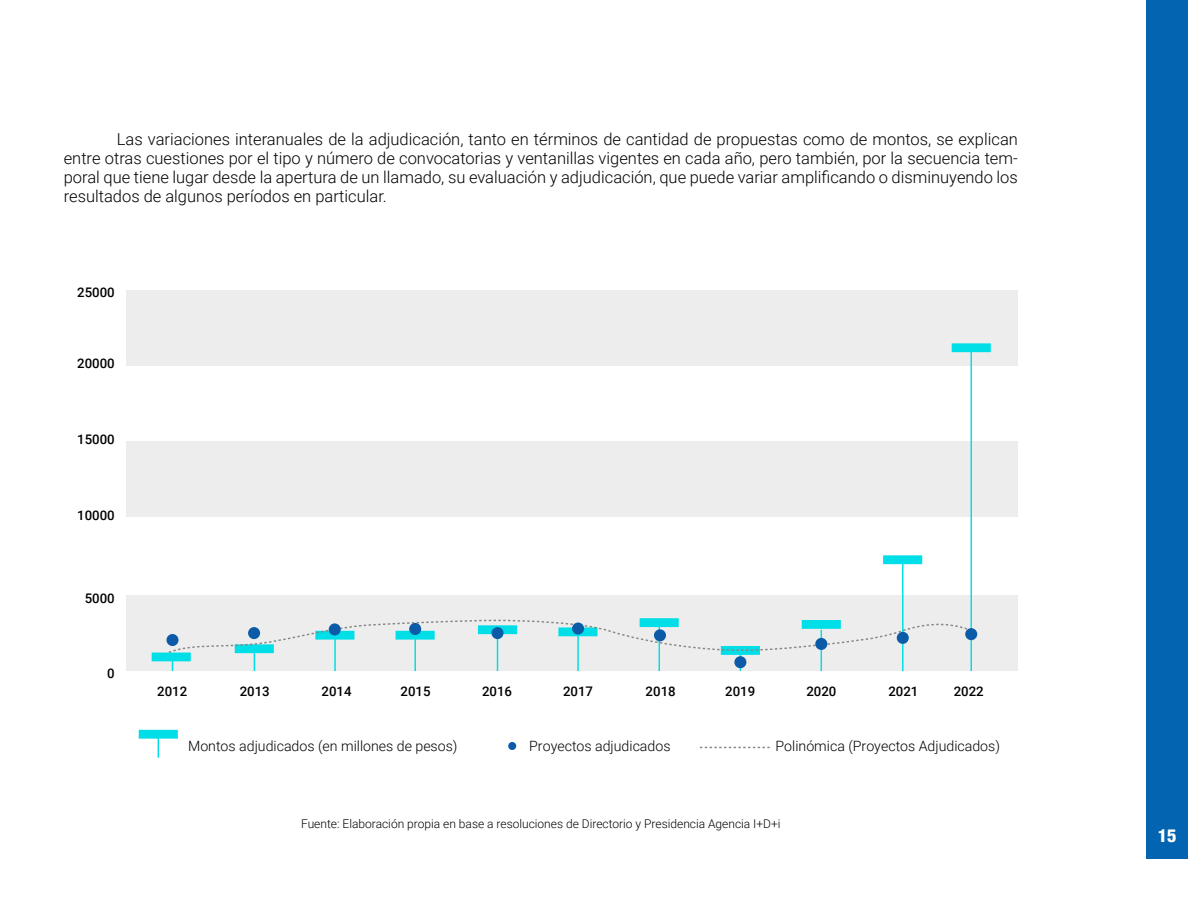
<style>
.page{position:relative;width:1188px;height:918px;background:#fff}
.page>*{position:absolute;margin:0;border:0;box-sizing:border-box;transform-origin:0 0}
.t1{font:800 condensed 18px "Helvetica Neue LT Std";color:#fff}
.t2{font:300 16.5px/19px "Roboto";color:#000;text-align:justify}
.t3{font:300 14.1px "Roboto";color:#000}
.t4{font:500 13.2px "Roboto";color:#000}
.t5{font:300 12px "Roboto";color:#000}
</style>
<div class="page">
<div style="left:1146px;top:0;width:42px;height:859px;background:#0365b1"></div>
<div style="left:126px;top:290px;width:892px;height:75px;background:#ededed"></div>
<div style="left:126px;top:596px;width:892px;height:75px;background:#ededed"></div>
<div style="left:126px;top:442px;width:892px;height:75px;background:#ededed"></div>
<div style="left:152px;top:653px;width:39px;height:8px;background:#00dee7"></div>
<div style="left:952px;top:343px;width:39px;height:9px;background:#00dee7"></div>
<div style="left:883px;top:555px;width:39px;height:9px;background:#00dee7"></div>
<hr style="left:902px;top:559px;width:2px;height:112px;background:#00dee7">
<hr style="left:971px;top:350px;width:1px;height:321px;background:#00dee7">
<div style="left:139px;top:730px;width:39px;height:9px;background:#00dee7"></div>
<svg style="left:158px;top:739px;width:1px;height:19px"></svg>
<div style="left:640px;top:618px;width:39px;height:9px;background:#37e1e8"></div>
<div style="left:508px;top:742px;width:8px;height:8px;background:#0c5ba8;border-radius:50%"></div>
<svg style="left:700px;top:747px;width:70px;height:1px"></svg>
<div style="left:965px;top:628px;width:12px;height:12px;background:#0c5ba8;border-radius:50%"></div>
<svg style="left:167px;top:619px;width:804px;height:52px"></svg>
<p class="t2" style="left:64px;top:129px;width:956px;text-indent:53px">Las variaciones interanuales de la adjudicación, tanto en términos de cantidad de propuestas como de montos, se explican entre otras cuestiones por el tipo y número de convocatorias y ventanillas vigentes en cada año, pero también, por la secuencia tem&shy;poral que tiene lugar desde la apertura de un llamado, su evaluación y adjudicación, que puede variar amplificando o disminuyendo los resultados de algunos períodos en particular.</p>
<p class="t4" style="left:77px;top:283px;width:39px">25000</p>
<p class="t4" style="left:77px;top:355px;width:39px">20000</p>
<p class="t4" style="left:77px;top:430px;width:39px">15000</p>
<p class="t4" style="left:77px;top:506px;width:39px">10000</p>
<p class="t4" style="left:85px;top:589px;width:32px">5000</p>
<p class="t4" style="left:107px;top:664px;width:9px">0</p>
<p class="t4" style="left:157px;top:682px;width:32px">2012</p>
<p class="t4" style="left:240px;top:682px;width:32px">2013</p>
<p class="t4" style="left:322px;top:682px;width:32px">2014</p>
<p class="t4" style="left:401px;top:682px;width:32px">2015</p>
<p class="t4" style="left:482px;top:682px;width:32px">2016</p>
<p class="t4" style="left:563px;top:682px;width:32px">2017</p>
<p class="t4" style="left:646px;top:682px;width:32px">2018</p>
<p class="t4" style="left:725px;top:682px;width:32px">2019</p>
<p class="t4" style="left:806px;top:682px;width:32px">2020</p>
<p class="t4" style="left:888px;top:682px;width:32px">2021</p>
<p class="t4" style="left:954px;top:682px;width:32px">2022</p>
<p class="t3" style="left:188px;top:736px;width:271px">Montos adjudicados (en millones de pesos)</p>
<p class="t3" style="left:529px;top:736px;width:143px">Proyectos adjudicados</p>
<p class="t3" style="left:776px;top:736px;width:226px">Polinómica (Proyectos Adjudicados)</p>
<p class="t5" style="left:301px;top:815px;width:481px">Fuente: Elaboración propia en base a resoluciones de Directorio y Presidencia Agencia I+D+i</p>
<p class="t1" style="left:1158px;top:825px;width:20px">15</p>
</div>
